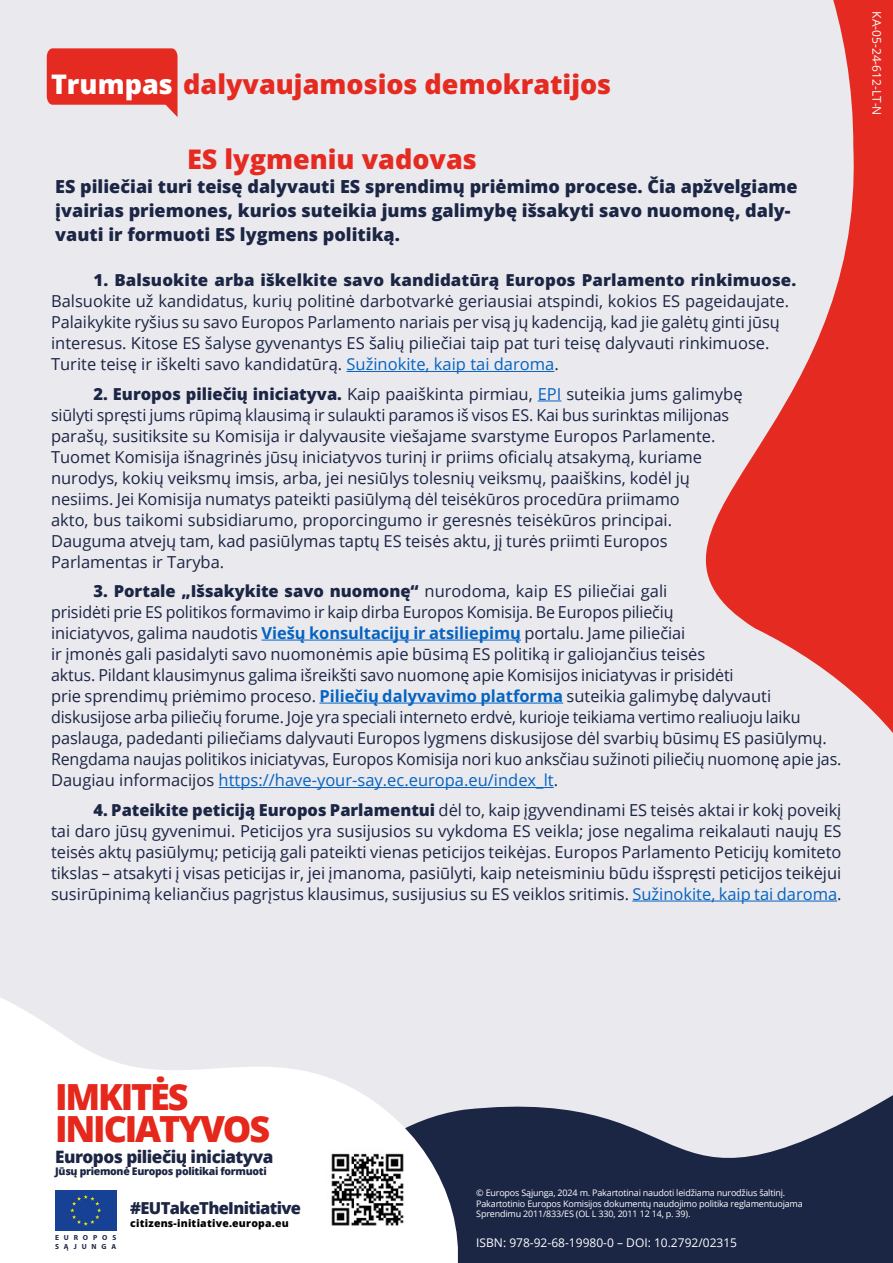
<style>
.page{position:relative;width:893px;height:1263px;background:#fff}
.page>*{position:absolute;margin:0;border:0;box-sizing:border-box;transform-origin:0 0}
.t1{font:800 36px/31.7px "Open Sans";letter-spacing:-.06em;color:#e5271c}
.t2{font:800 27px "Open Sans";color:#e52a21}
.t3{font:800 18px/24px "Open Sans";color:#1b2544}
.t4{font:800 17.1px "Open Sans";letter-spacing:-.03em;color:#1c2543}
.t5{font:16.5px/21px "Open Sans";color:#1b2544}
.t6{font:800 16.5px "Open Sans";letter-spacing:.005em;color:#1b2544}
.t7{font:800 16.5px "Open Sans";letter-spacing:-.04em;color:#1c2543}
.t8{font:12px "Open Sans";color:#fff}
.t9{font:800 10.5px "Open Sans";letter-spacing:-.03em;color:#1c2543}
.t10{font:800 10.5px "Open Sans";letter-spacing:.02em;color:#000}
.t11{font:9px/10.5px "Open Sans";letter-spacing:-.02em;color:#fff}
.t12{font:700 7.35px/8.9px "Myriad Pro";color:#1c2543}
.s1{color:#fff}
.s2{color:#0563c1}
.s3{font-weight:800}
.s4{font-weight:700;color:#0563c1}
</style>
<div class="page">
<div style="left:0;top:0;width:893px;height:1082px;background:#eae9ee"></div>
<svg style="left:47px;top:48px;width:131px;height:69px"></svg>
<svg style="left:599px;top:0;width:294px;height:791px;fill:#eae9ee"></svg>
<svg style="left:470px;top:1082px;width:423px;height:181px;fill:#1b2645"></svg>
<svg style="left:0;top:977px;width:470px;height:286px"></svg>
<div style="left:55px;top:1190px;width:61px;height:41px;background:#164194"></div>
<svg style="left:70px;top:1195px;width:31px;height:31px"></svg>
<hr style="left:346px;top:371px;width:208px;height:1px;background:#0563c1">
<svg style="left:538px;top:401px;width:23px;height:1px"></svg>
<hr style="left:262px;top:640px;width:259px;height:1px;background:#0563c1">
<hr style="left:319px;top:703px;width:244px;height:1px;background:#0563c1">
<hr style="left:219px;top:787px;width:335px;height:1px;background:#0563c1">
<hr style="left:632px;top:901px;width:205px;height:1px;background:#0563c1">
<img style="left:327px;top:1149px;width:81px;height:81px">
<h2 class="t2" style="left:51px;top:66px;width:562px"><span class="s1">Trumpas</span> dalyvaujamosios demokratijos</h2>
<h2 class="t2" style="left:187px;top:141px;width:291px">ES lygmeniu vadovas</h2>
<p class="t3" style="left:55px;top:174px;width:744px">ES piliečiai turi teisę dalyvauti ES sprendimų priėmimo procese. Čia apžvelgiame įvairias priemones, kurios suteikia jums galimybę išsakyti savo nuomonę, daly&shy;vauti ir formuoti ES lygmens politiką.</p>
<p class="t6" style="left:94px;top:269px;width:704px">1. Balsuokite arba iškelkite savo kandidatūrą Europos Parlamento rinkimuose.</p>
<p class="t5" style="left:51px;top:290px;width:740px">Balsuokite už kandidatus, kurių politinė darbotvarkė geriausiai atspindi, kokios ES pageidaujate.<br>Palaikykite ryšius su savo Europos Parlamento nariais per visą jų kadenciją, kad jie galėtų ginti jūsų interesus. Kitose ES šalyse gyvenantys ES šalių piliečiai taip pat turi teisę dalyvauti rinkimuose.<br>Turite teisę ir iškelti savo kandidatūrą. <span class="s2">Sužinokite, kaip tai daroma</span>.</p>
<p class="t5" style="left:51px;top:383px;width:693px;text-indent:43px"><span class="s3">2. Europos piliečių iniciatyva.</span> Kaip paaiškinta pirmiau, <span class="s2">EPI</span> suteikia jums galimybę siūlyti spręsti jums rūpimą klausimą ir sulaukti paramos iš visos ES. Kai bus surinktas milijonas parašų, susitiksite su Komisija ir dalyvausite viešajame svarstyme Europos Parlamente.<br>Tuomet Komisija išnagrinės jūsų iniciatyvos turinį ir priims oficialų atsakymą, kuriame nurodys, kokių veiksmų imsis, arba, jei nesiūlys tolesnių veiksmų, paaiškins, kodėl jų nesiims. Jei Komisija numatys pateikti pasiūlymą dėl teisėkūros procedūra priimamo<br>akto, bus taikomi subsidiarumo, proporcingumo ir geresnės teisėkūros principai.<br>Dauguma atvejų tam, kad pasiūlymas taptų ES teisės aktu, jį turės priimti Europos Parlamentas ir Taryba.</p>
<p class="t5" style="left:51px;top:580px;width:792px;text-indent:43px"><span class="s3">3. Portale „Išsakykite savo nuomonę“</span> nurodoma, kaip ES piliečiai gali<br>prisidėti prie ES politikos formavimo ir kaip dirba Europos Komisija. Be Europos piliečių<br>iniciatyvos, galima naudotis <span class="s4">Viešų konsultacijų ir atsiliepimų</span> portalu. Jame piliečiai<br>ir įmonės gali pasidalyti savo nuomonėmis apie būsimą ES politiką ir galiojančius teisės<br>aktus. Pildant klausimynus galima išreikšti savo nuomonę apie Komisijos iniciatyvas ir prisidėti<br>prie sprendimų priėmimo proceso. <span class="s4">Piliečių dalyvavimo platforma</span> suteikia galimybę dalyvauti diskusijose arba piliečių forume. Joje yra speciali interneto erdvė, kurioje teikiama vertimo realiuoju laiku paslauga, padedanti piliečiams dalyvauti Europos lygmens diskusijose dėl svarbių būsimų ES pasiūlymų.<br>Rengdama naujas politikos iniciatyvas, Europos Komisija nori kuo anksčiau sužinoti piliečių nuomonę apie jas.<br>Daugiau informacijos <span class="s2">https://have-your-say.ec.europa.eu/index_lt</span>.</p>
<p class="t5" style="left:51px;top:799px;width:792px;text-align:justify;text-indent:43px"><span class="s3">4. Pateikite peticiją Europos Parlamentui</span> dėl to, kaip įgyvendinami ES teisės aktai ir kokį poveikį tai daro jūsų gyvenimui. Peticijos yra susijusios su vykdoma ES veikla; jose negalima reikalauti naujų ES teisės aktų pasiūlymų; peticiją gali pateikti vienas peticijos teikėjas. Europos Parlamento Peticijų komiteto tikslas – atsakyti į visas peticijas ir, jei įmanoma, pasiūlyti, kaip neteisminiu būdu išspręsti peticijos teikėjui susirūpinimą keliančius pagrįstus klausimus, susijusius su ES veiklos sritimis. <span class="s2">Sužinokite, kaip tai daroma</span>.</p>
<p class="t8" style="left:885px;top:11px;width:106px;rotate:90deg">KA-05-24-612-LT-N</p>
<h1 class="t1" style="left:55px;top:1079px;width:217px">IMKITĖS<br>INICIATYVOS</h1>
<p class="t4" style="left:55px;top:1143px;width:220px">Europos piliečių iniciatyva</p>
<p class="t9" style="left:55px;top:1163px;width:213px">Jūsų priemonė Europos politikai formuoti</p>
<p class="t7" style="left:130px;top:1196px;width:172px">#EUTakeTheInitiative</p>
<p class="t10" style="left:130px;top:1216px;width:160px">citizens-initiative.europa.eu</p>
<p class="t11" style="left:476px;top:1187px;width:328px">© Europos Sąjunga, 2024 m. Pakartotinai naudoti leidžiama nurodžius šaltinį.<br>Pakartotinio Europos Komisijos dokumentų naudojimo politika reglamentuojama</p>
<p class="t11" style="left:476px;top:1208px;width:216px">Sprendimu 2011/833/ES (OL L 330, 2011 12 14, p. 39).</p>
<p class="t12" style="left:55px;top:1233px;width:63px">E U R O P O S<br>S Ą J U N G A</p>
<p class="t8" style="left:476px;top:1235px;width:262px">ISBN: 978-92-68-19980-0 – DOI: 10.2792/02315</p>
</div>
